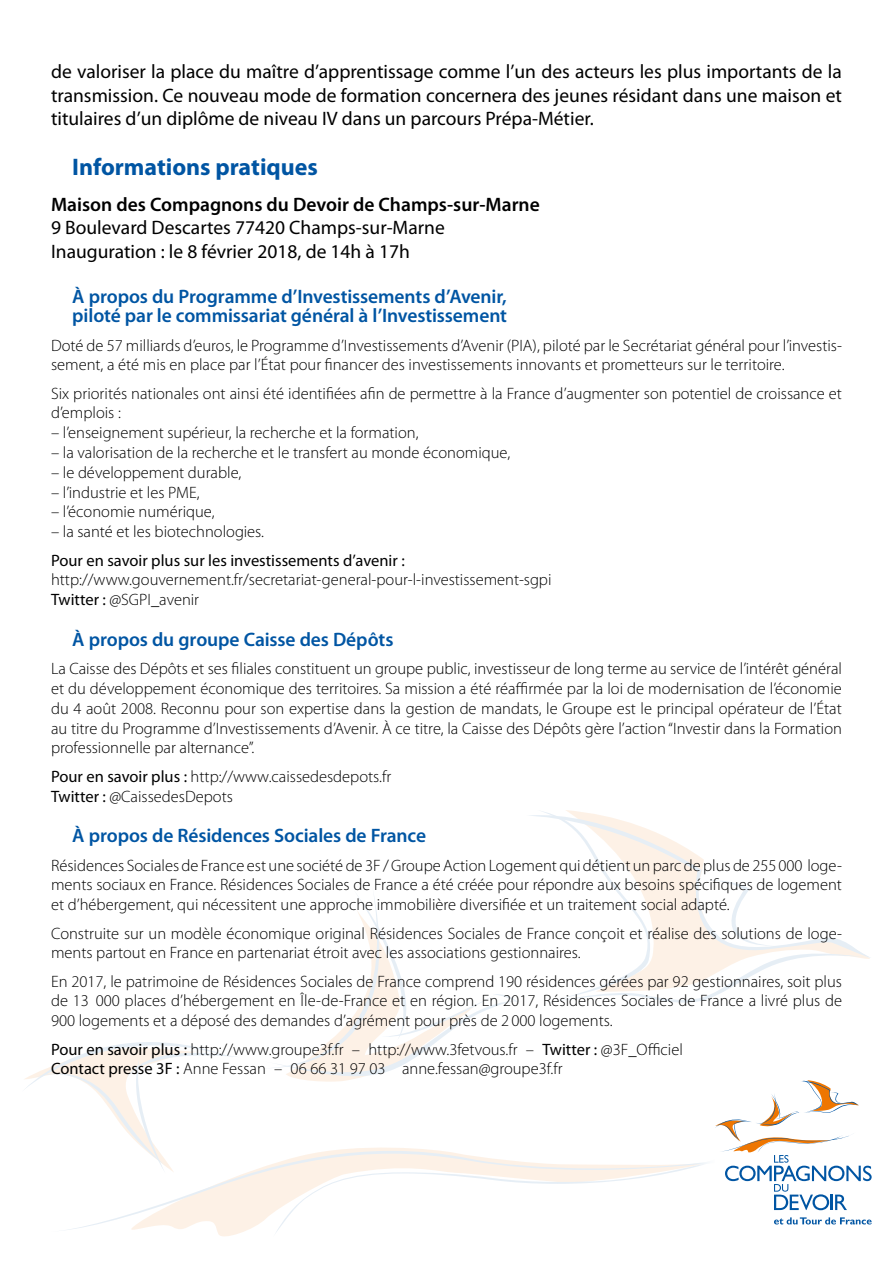
<style>
.page{position:relative;width:893px;height:1263px;background:#fff}
.page>*{position:absolute;margin:0;border:0;box-sizing:border-box;transform-origin:0 0}
.t1{font:700 24px "Myriad Pro";letter-spacing:-.005em;color:#0055a3}
.t2{font:19.5px/23.4px "Myriad Pro";color:#000;text-align:justify}
.t3{font:600 19.5px/19.5px "Myriad Pro";letter-spacing:-.005em;color:#0055a3}
.t4{font:600 19.5px "Myriad Pro";color:#000}
.t5{font:300 16.5px/19.8px "Myriad Pro";color:#000}
.t6{font:16.5px "Myriad Pro";color:#000}
.s1{font-weight:400}
</style>
<div class="page">
<svg style="left:25px;top:1042px;width:209px;height:72px"></svg>
<svg style="left:537px;top:810px;width:333px;height:193px"></svg>
<svg style="left:275px;top:895px;width:242px;height:187px"></svg>
<svg style="left:68px;top:1114px;width:622px;height:123px"></svg>
<svg style="left:715px;top:1080px;width:157px;height:130px"></svg>
<svg style="left:774px;top:1217px;width:98px;height:7px"></svg>
<p class="t2" style="left:51px;top:61px;width:792px">de valoriser la place du maître d’apprentissage comme l’un des acteurs les plus importants de la transmission. Ce nouveau mode de formation concernera des jeunes résidant dans une maison et titulaires d’un diplôme de niveau IV dans un parcours Prépa-Métier.</p>
<h1 class="t1" style="left:72px;top:153px;width:247px">Informations pratiques</h1>
<p class="t4" style="left:51px;top:194px;width:490px">Maison des Compagnons du Devoir de Champs-sur-Marne</p>
<p class="t2" style="left:51px;top:216px;width:395px">9 Boulevard Descartes 77420 Champs-sur-Marne<br>Inauguration : le 8 février 2018, de 14h à 17h</p>
<p class="t3" style="left:72px;top:287px;width:436px">À propos du Programme d’Investissements d’Avenir, piloté par le commissariat général à l’Investissement</p>
<p class="t5" style="left:51px;top:335px;width:792px">Doté de 57 milliards d’euros, le Programme d’Investissements d’Avenir (PIA), piloté par le Secrétariat général pour l’investis&shy;sement, a été mis en place par l’État pour financer des investissements innovants et prometteurs sur le territoire.</p>
<p class="t5" style="left:51px;top:383px;width:792px">Six priorités nationales ont ainsi été identifiées afin de permettre à la France d’augmenter son potentiel de croissance et d’emplois :</p>
<p class="t5" style="left:51px;top:423px;width:369px">– l’enseignement supérieur, la recherche et la formation,</p>
<p class="t5" style="left:51px;top:443px;width:461px">– la valorisation de la recherche et le transfert au monde économique,</p>
<p class="t5" style="left:51px;top:463px;width:192px">– le développement durable,</p>
<p class="t5" style="left:51px;top:482px;width:150px">– l’industrie et les PME,</p>
<p class="t5" style="left:51px;top:502px;width:165px">– l’économie numérique,</p>
<p class="t5" style="left:51px;top:522px;width:215px">– la santé et les biotechnologies.</p>
<p class="t6" style="left:51px;top:551px;width:355px">Pour en savoir plus sur les investissements d’avenir :</p>
<p class="t5" style="left:51px;top:570px;width:502px">http://www.gouvernement.fr/secretariat-general-pour-l-investissement-sgpi<br><span class="s1">Twitter :</span> @SGPI_avenir</p>
<p class="t3" style="left:72px;top:630px;width:323px">À propos du groupe Caisse des Dépôts</p>
<p class="t5" style="left:51px;top:659px;width:792px;text-align:justify">La Caisse des Dépôts et ses filiales constituent un groupe public, investisseur de long terme au service de l’intérêt général et du développement économique des territoires. Sa mission a été réaffirmée par la loi de modernisation de l’économie du 4 août 2008. Reconnu pour son expertise dans la gestion de mandats, le Groupe est le principal opérateur de l’État au titre du Programme d’Investissements d’Avenir. À ce titre, la Caisse des Dépôts gère l’action “Investir dans la Formation professionnelle par alternance”.</p>
<p class="t5" style="left:51px;top:767px;width:342px"><span class="s1">Pour en savoir plus :</span> http://www.caissedesdepots.fr<br><span class="s1">Twitter :</span> @CaissedesDepots</p>
<p class="t3" style="left:72px;top:826px;width:355px">À propos de Résidences Sociales de France</p>
<p class="t5" style="left:51px;top:855px;width:792px;text-align:justify">Résidences Sociales de France est une société de 3F / Groupe Action Logement qui détient un parc de plus de 255000 loge&shy;ments sociaux en France. Résidences Sociales de France a été créée pour répondre aux besoins spécifiques de logement et d’hébergement, qui nécessitent une approche immobilière diversifiée et un traitement social adapté.</p>
<p class="t5" style="left:51px;top:923px;width:792px">Construite sur un modèle économique original Résidences Sociales de France conçoit et réalise des solutions de loge&shy;ments partout en France en partenariat étroit avec les associations gestionnaires.</p>
<p class="t5" style="left:51px;top:971px;width:792px;text-align:justify">En 2017, le patrimoine de Résidences Sociales de France comprend 190 résidences gérées par 92 gestionnaires, soit plus de 13 000 places d’hébergement en Île-de-France et en région. En 2017, Résidences Sociales de France a livré plus de 900 logements et a déposé des demandes d’agrément pour près de 2 000 logements.</p>
<p class="t5" style="left:51px;top:1039px;width:633px"><span class="s1">Pour en savoir plus :</span> http://www.groupe3f.fr – http://www.3fetvous.fr – <span class="s1">Twitter :</span> @3F_Officiel<br><span class="s1">Contact presse 3F :</span> Anne Fessan – 06 66 31 97 03 anne.fessan@groupe3f.fr</p>
</div>
